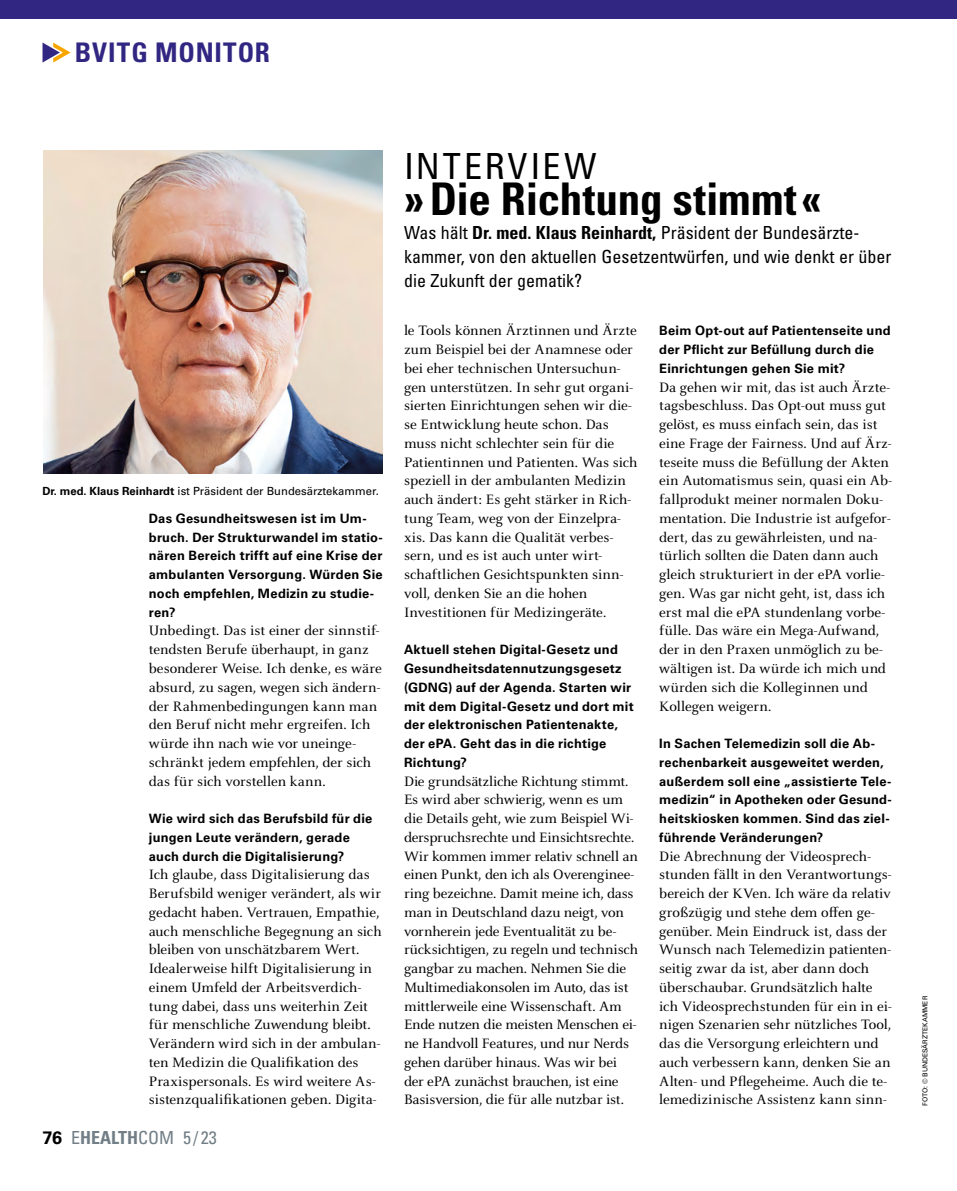
<style>
.page{position:relative;width:957px;height:1191px;background:#fff}
.page>*{position:absolute;margin:0;border:0;box-sizing:border-box;transform-origin:0 0}
.t1{font:700 condensed 45px "Univers LT Std";letter-spacing:-.005em;color:#000}
.t2{font:condensed 36px "Univers LT Std";letter-spacing:.08em;color:#000}
.t3{font:700 condensed 27px "Univers LT Std";letter-spacing:.03em;color:#312783}
.t4{font:condensed 18px/24px "Univers LT Std";color:#000}
.t5{font:condensed 18px "Univers LT Std";color:#717e86}
.t6{font:15px/18.8px "Celeste OT";letter-spacing:-.005em;color:#000}
.t7{font:700 12.9px/18.8px "Univers LT Std";letter-spacing:.02em;color:#000}
.t8{font:11.25px "Univers LT Std";color:#000}
.t9{font:6.75px "Univers LT Std";color:#000}
.s1{font-weight:700}
.s2{font-weight:700;font-stretch:normal;color:#000}
</style>
<div class="page">
<div style="left:0;top:0;width:957px;height:19px;background:#312783"></div>
<svg style="left:43px;top:43px;width:28px;height:20px"></svg>
<img style="left:43px;top:150px;width:339px;height:324px">
<h3 class="t3" style="left:75px;top:36px;width:197px">BVITG MONITOR</h3>
<p class="t8" style="left:43px;top:484px;width:338px"><span class="s1">Dr. med. Klaus Reinhardt</span> ist Präsident der Bundesärztekammer.</p>
<p class="t7" style="left:149px;top:509px;width:235px">Das Gesundheitswesen ist im Um&shy;bruch. Der Strukturwandel im statio&shy;nären Bereich trifft auf eine Krise der ambulanten Versorgung. Würden Sie noch empfehlen, Medizin zu studie&shy;ren?</p>
<p class="t6" style="left:149px;top:621px;width:234px">Unbedingt. Das ist einer der sinnstif&shy;tendsten Berufe überhaupt, in ganz besonderer Weise. Ich denke, es wäre absurd, zu sagen, wegen sich ändern&shy;der Rahmenbedingungen kann man den Beruf nicht mehr ergreifen. Ich würde ihn nach wie vor uneinge&shy;schränkt jedem empfehlen, der sich das für sich vorstellen kann.</p>
<p class="t7" style="left:149px;top:809px;width:225px">Wie wird sich das Berufsbild für die jungen Leute verändern, gerade auch durch die Digitalisierung?</p>
<p class="t6" style="left:149px;top:865px;width:234px">Ich glaube, dass Digitalisierung das Berufsbild weniger verändert, als wir gedacht haben. Vertrauen, Empathie, auch menschliche Begegnung an sich bleiben von unschätzbarem Wert.<br>Idealerweise hilft Digitalisierung in einem Umfeld der Arbeitsverdich&shy;tung dabei, dass uns weiterhin Zeit für menschliche Zuwendung bleibt.<br>Verändern wird sich in der ambulan&shy;ten Medizin die Qualifikation des Praxispersonals. Es wird weitere As&shy;sistenzqualifikationen geben. Digita-</p>
<p class="t5" style="left:43px;top:1126px;width:176px"><span class="s2">76</span> E<span class="s1">HEALTH</span>COM 5 / 23</p>
<h2 class="t2" style="left:404px;top:143px;width:194px">INTERVIEW</h2>
<h1 class="t1" style="left:404px;top:171px;width:419px">»Die Richtung stimmt«</h1>
<p class="t4" style="left:404px;top:220px;width:489px">Was hält <span class="s1">Dr. med. Klaus Reinhardt,</span> Präsident der Bundesärzte&shy;kammer, von den aktuellen Gesetzentwürfen, und wie denkt er über die Zukunft der gematik?</p>
<p class="t6" style="left:404px;top:321px;width:235px">le Tools können Ärztinnen und Ärzte zum Beispiel bei der Anamnese oder bei eher technischen Untersuchun&shy;gen unterstützen. In sehr gut organi&shy;sierten Einrichtungen sehen wir die&shy;se Entwicklung heute schon. Das muss nicht schlechter sein für die Patientinnen und Patienten. Was sich speziell in der ambulanten Medizin auch ändert: Es geht stärker in Rich&shy;tung Team, weg von der Einzelpra&shy;xis. Das kann die Qualität verbes&shy;sern, und es ist auch unter wirt&shy;schaftlichen Gesichtspunkten sinn&shy;voll, denken Sie an die hohen Investitionen für Medizingeräte.</p>
<p class="t7" style="left:404px;top:640px;width:231px">Aktuell stehen Digital-Gesetz und<br>Gesundheitsdatennutzungsgesetz (GDNG) auf der Agenda. Starten wir mit dem Digital-Gesetz und dort mit der elektronischen Patientenakte, der ePA. Geht das in die richtige<br>Richtung?</p>
<p class="t6" style="left:404px;top:771px;width:235px">Die grundsätzliche Richtung stimmt.<br>Es wird aber schwierig, wenn es um die Details geht, wie zum Beispiel Wi&shy;derspruchsrechte und Einsichtsrechte.<br>Wir kommen immer relativ schnell an einen Punkt, den ich als Overenginee&shy;ring bezeichne. Damit meine ich, dass man in Deutschland dazu neigt, von vornherein jede Eventualität zu be&shy;rücksichtigen, zu regeln und technisch gangbar zu machen. Nehmen Sie die Multimediakonsolen im Auto, das ist mittlerweile eine Wissenschaft. Am Ende nutzen die meisten Menschen ei&shy;ne Handvoll Features, und nur Nerds gehen darüber hinaus. Was wir bei der ePA zunächst brauchen, ist eine Basisversion, die für alle nutzbar ist.</p>
<p class="t7" style="left:659px;top:321px;width:233px">Beim Opt-out auf Patientenseite und der Pflicht zur Befüllung durch die<br>Einrichtungen gehen Sie mit?</p>
<p class="t6" style="left:659px;top:377px;width:234px">Da gehen wir mit, das ist auch Ärzte&shy;tagsbeschluss. Das Opt-out muss gut gelöst, es muss einfach sein, das ist eine Frage der Fairness. Und auf Ärz&shy;teseite muss die Befüllung der Akten ein Automatismus sein, quasi ein Ab&shy;fallprodukt meiner normalen Doku&shy;mentation. Die Industrie ist aufgefor&shy;dert, das zu gewährleisten, und na&shy;türlich sollten die Daten dann auch gleich strukturiert in der ePA vorlie&shy;gen. Was gar nicht geht, ist, dass ich erst mal die ePA stundenlang vorbe&shy;fülle. Das wäre ein Mega-Aufwand, der in den Praxen unmöglich zu be&shy;wältigen ist. Da würde ich mich und würden sich die Kolleginnen und Kollegen weigern.</p>
<p class="t7" style="left:659px;top:734px;width:234px">In Sachen Telemedizin soll die Ab&shy;rechenbarkeit ausgeweitet werden, außerdem soll eine „assistierte Tele&shy;medizin“ in Apotheken oder Gesund&shy;heitskiosken kommen. Sind das ziel&shy;führende Veränderungen?</p>
<p class="t6" style="left:659px;top:846px;width:234px">Die Abrechnung der Videosprech&shy;stunden fällt in den Verantwortungs&shy;bereich der KVen. Ich wäre da relativ großzügig und stehe dem offen ge&shy;genüber. Mein Eindruck ist, dass der Wunsch nach Telemedizin patienten&shy;seitig zwar da ist, aber dann doch überschaubar. Grundsätzlich halte ich Videosprechstunden für ein in ei&shy;nigen Szenarien sehr nützliches Tool, das die Versorgung erleichtern und auch verbessern kann, denken Sie an Alten- und Pflegeheime. Auch die te&shy;lemedizinische Assistenz kann sinn-</p>
<p class="t9" style="left:921px;top:1105px;width:111px;rotate:-90deg">FOTO: © BUNDESÄRZTEKAMMER</p>
</div>
